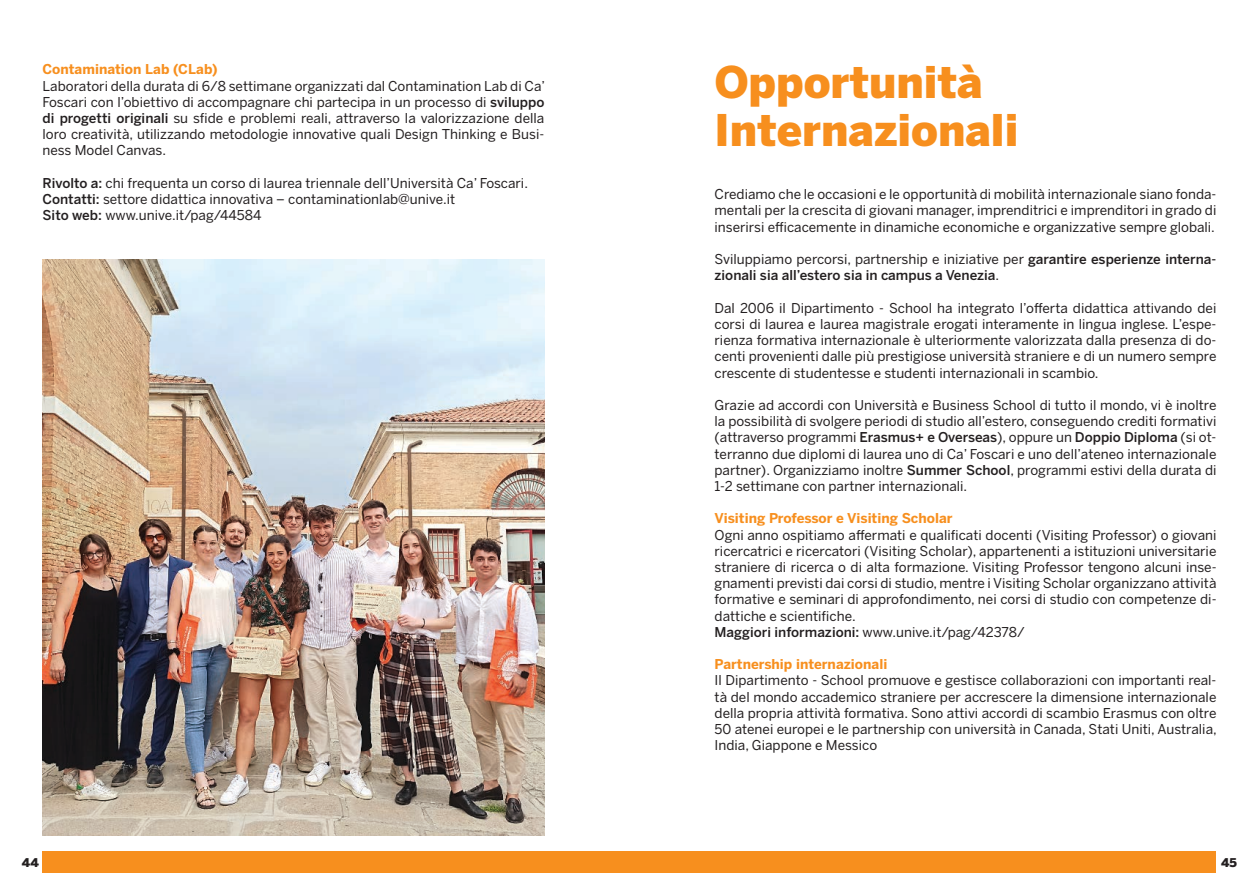
<style>
.page{position:relative;width:1259px;height:893px;background:#fff}
.page>*{position:absolute;margin:0;border:0;box-sizing:border-box;transform-origin:0 0}
.t1{font:900 43.35px/48px "Benton Sans";color:#f78f1e}
.t2{font:13.5px/16.2px "Benton Sans";color:#231f20;text-align:justify}
.t3{font:500 13.5px/16.2px "Benton Sans";color:#231f20}
.t4{font:700 13.5px "Benton Sans";color:#f78f1e}
.t5{font:900 12px "Benton Sans";color:#231f20}
.s1{font-weight:500}
.s2{font-weight:400}
</style>
<div class="page">
<div style="left:43px;top:852px;width:1173px;height:21px;background:#f78f1e"></div>
<img style="left:43px;top:259px;width:501px;height:577px">
<p class="t4" style="left:43px;top:61px;width:176px">Contamination Lab (CLab)</p>
<p class="t2" style="left:43px;top:77px;width:504px">Laboratori della durata di 6/8 settimane organizzati dal Contamination Lab di Ca’ Foscari con l’obiettivo di accompagnare chi partecipa in un processo di <span class="s1">sviluppo di progetti originali</span> su sfide e problemi reali, attraverso la valorizzazione della loro creatività, utilizzando metodologie innovative quali Design Thinking e Busi&shy;ness Model Canvas.</p>
<p class="t2" style="left:43px;top:175px;width:487px;text-align:left"><span class="s1">Rivolto a:</span> chi frequenta un corso di laurea triennale dell’Università Ca’ Foscari.<br><span class="s1">Contatti:</span> settore didattica innovativa – contaminationlab@unive.it<br><span class="s1">Sito web:</span> www.unive.it/pag/44584</p>
<h1 class="t1" style="left:714px;top:57px;width:305px">Opportunità<br>Internazionali</h1>
<p class="t2" style="left:714px;top:186px;width:503px">Crediamo che le occasioni e le opportunità di mobilità internazionale siano fonda&shy;mentali per la crescita di giovani manager, imprenditrici e imprenditori in grado di inserirsi efficacemente in dinamiche economiche e organizzative sempre globali.</p>
<p class="t3" style="left:714px;top:251px;width:503px"><span class="s2">Sviluppiamo percorsi, partnership e iniziative per</span> garantire esperienze interna&shy;zionali sia all’estero sia in campus a Venezia<span class="s2">.</span></p>
<p class="t2" style="left:714px;top:300px;width:503px">Dal 2006 il Dipartimento - School ha integrato l’offerta didattica attivando dei corsi di laurea e laurea magistrale erogati interamente in lingua inglese. L’espe&shy;rienza formativa internazionale è ulteriormente valorizzata dalla presenza di do&shy;centi provenienti dalle più prestigiose università straniere e di un numero sempre crescente di studentesse e studenti internazionali in scambio.</p>
<p class="t2" style="left:714px;top:397px;width:503px">Grazie ad accordi con Università e Business School di tutto il mondo, vi è inoltre la possibilità di svolgere periodi di studio all’estero, conseguendo crediti formativi (attraverso programmi <span class="s1">Erasmus+ e Overseas</span>), oppure un <span class="s1">Doppio Diploma</span> (si ot&shy;terranno due diplomi di laurea uno di Ca’ Foscari e uno dell’ateneo internazionale partner). Organizziamo inoltre <span class="s1">Summer School</span>, programmi estivi della durata di 1-2 settimane con partner internazionali.</p>
<p class="t4" style="left:714px;top:510px;width:239px">Visiting Professor e Visiting Scholar</p>
<p class="t2" style="left:714px;top:526px;width:503px;text-align:left">Ogni anno ospitiamo affermati e qualificati docenti (Visiting Professor) o giovani ricercatrici e ricercatori (Visiting Scholar), appartenenti a istituzioni universitarie straniere di ricerca o di alta formazione. Visiting Professor tengono alcuni inse&shy;gnamenti previsti dai corsi di studio, mentre i Visiting Scholar organizzano attività formative e seminari di approfondimento, nei corsi di studio con competenze di&shy;dattiche e scientifiche.<br><span class="s1">Maggiori informazioni:</span> www.unive.it/pag/42378/</p>
<p class="t4" style="left:714px;top:656px;width:174px">Partnership internazionali</p>
<p class="t2" style="left:714px;top:672px;width:504px">Il Dipartimento - School promuove e gestisce collaborazioni con importanti real&shy;tà del mondo accademico straniere per accrescere la dimensione internazionale della propria attività formativa. Sono attivi accordi di scambio Erasmus con oltre 50 atenei europei e le partnership con università in Canada, Stati Uniti, Australia, India, Giappone e Messico</p>
<p class="t5" style="left:22px;top:856px;width:18px">44</p>
<p class="t5" style="left:1221px;top:856px;width:17px">45</p>
</div>
